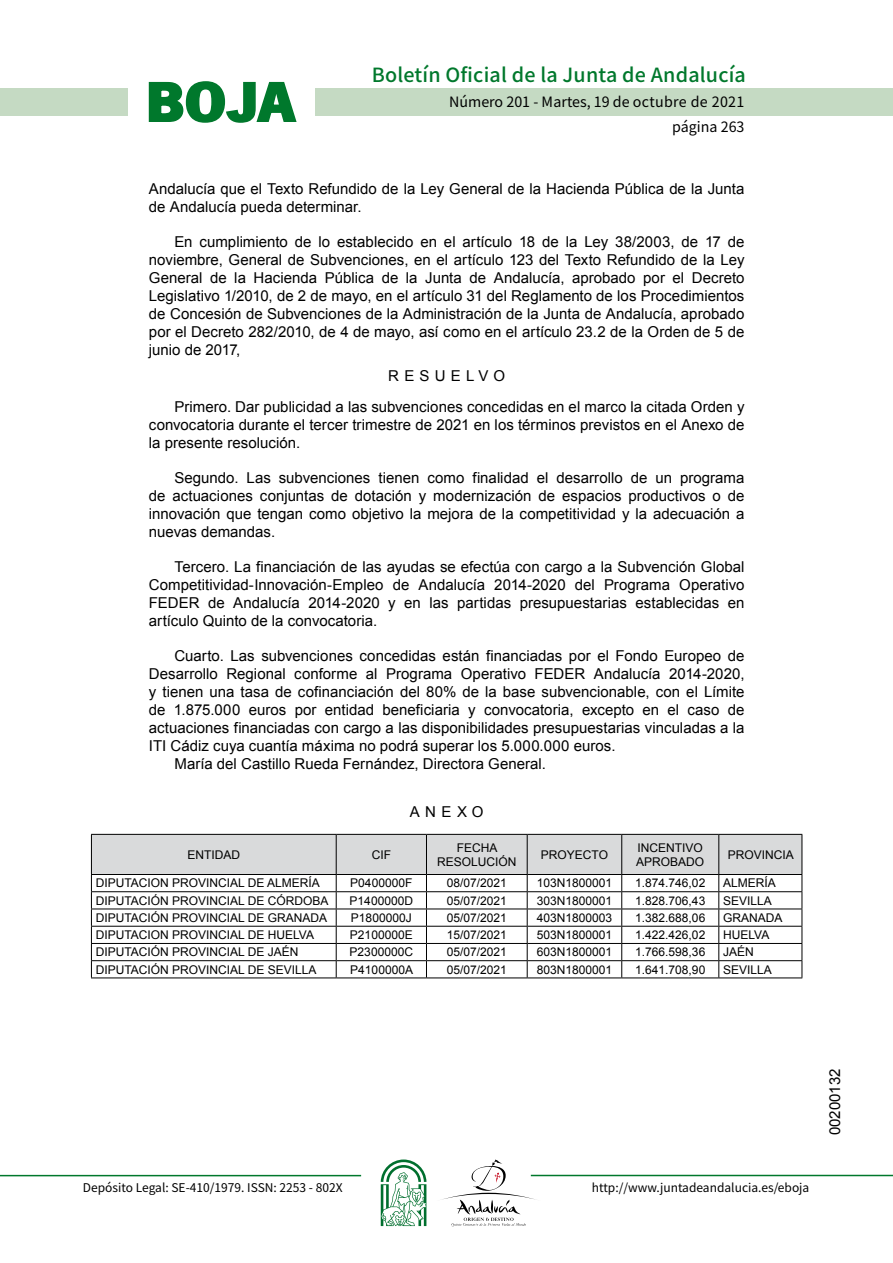
<style>
.page{position:relative;width:893px;height:1263px;background:#fff}
.page>*{position:absolute;margin:0;border:0;box-sizing:border-box;transform-origin:0 0}
.t1{font:700 57.75px "News Got T";color:#00782c;scale:1.14 1}
.t2{font:500 19.5px "Noto Sans HK";letter-spacing:.01em;color:#00782c}
.t3{font:15px/18px "Arial";color:#000}
.t4{font:14.25px/24.5px "Noto Sans HK";color:#000;text-align:right}
.t5{font:12px/14.4px "Arial";color:#000;text-align:center}
.t6{font:12px "Noto Sans HK";color:#000}
</style>
<div class="page">
<div style="left:315px;top:88px;width:577px;height:28px;background:#c5dac3"></div>
<div style="left:0;top:88px;width:128px;height:28px;background:#c5dac3"></div>
<hr style="left:0;top:1175px;width:361px;height:1px;background:#00782c">
<hr style="left:531px;top:1175px;width:361px;height:1px;background:#00782c">
<svg style="left:148px;top:81px;width:149px;height:42px"></svg>
<svg style="left:442px;top:1159px;width:100px;height:67px"></svg>
<svg style="left:381px;top:1160px;width:45px;height:66px"></svg>
<svg style="left:91px;top:834px;width:711px;height:144px"></svg>
<hr style="left:91px;top:978px;width:245px;height:1px;background:#000">
<hr style="left:336px;top:978px;width:90px;height:1px;background:#000">
<hr style="left:426px;top:978px;width:101px;height:1px;background:#000">
<hr style="left:527px;top:978px;width:94px;height:1px;background:#000">
<hr style="left:621px;top:978px;width:97px;height:1px;background:#000">
<hr style="left:718px;top:978px;width:84px;height:1px;background:#000">
<h1 class="t1" style="left:145px;top:68px;width:133px">BOJA</h1>
<h2 class="t2" style="left:372px;top:64px;width:375px">Boletín Oficial de la Junta de Andalucía</h2>
<p class="t4" style="left:449px;top:90px;width:297px">Número 201 - Martes, 19 de octubre de 2021 página 263</p>
<p class="t3" style="left:149px;top:180px;width:597px">Andalucía que el Texto Refundido de la Ley General de la Hacienda Pública de la Junta de Andalucía pueda determinar.</p>
<p class="t3" style="left:149px;top:233px;width:597px;text-align:justify;text-indent:26px">En cumplimiento de lo establecido en el artículo 18 de la Ley 38/2003, de 17 de noviembre, General de Subvenciones, en el artículo 123 del Texto Refundido de la Ley General de la Hacienda Pública de la Junta de Andalucía, aprobado por el Decreto Legislativo 1/2010, de 2 de mayo, en el artículo 31 del Reglamento de los Procedimientos de Concesión de Subvenciones de la Administración de la Junta de Andalucía, aprobado por el Decreto 282/2010, de 4 de mayo, así como en el artículo 23.2 de la Orden de 5 de junio de 2017,</p>
<p class="t3" style="left:174px;top:361px;width:571px;line-height:30.8px;text-indent:214px">RESUELVO<br>Primero. Dar publicidad a las subvenciones concedidas en el marco la citada Orden y</p>
<p class="t3" style="left:149px;top:416px;width:597px">convocatoria durante el tercer trimestre de 2021 en los términos previstos en el Anexo de la presente resolución.</p>
<p class="t3" style="left:149px;top:469px;width:597px;text-align:justify;text-indent:26px">Segundo. Las subvenciones tienen como finalidad el desarrollo de un programa de actuaciones conjuntas de dotación y modernización de espacios productivos o de innovación que tengan como objetivo la mejora de la competitividad y la adecuación a nuevas demandas.</p>
<p class="t3" style="left:149px;top:558px;width:597px;text-align:justify;text-indent:26px">Tercero. La financiación de las ayudas se efectúa con cargo a la Subvención Global Competitividad-Innovación-Empleo de Andalucía 2014-2020 del Programa Operativo FEDER de Andalucía 2014-2020 y en las partidas presupuestarias establecidas en artículo Quinto de la convocatoria.</p>
<p class="t3" style="left:174px;top:647px;width:571px">Cuarto. Las subvenciones concedidas están financiadas por el Fondo Europeo de</p>
<p class="t3" style="left:149px;top:665px;width:597px">Desarrollo Regional conforme al Programa Operativo FEDER Andalucía 2014-2020,</p>
<p class="t3" style="left:149px;top:683px;width:597px">y tienen una tasa de cofinanciación del 80% de la base subvencionable, con el Límite</p>
<p class="t3" style="left:149px;top:701px;width:597px">de 1.875.000 euros por entidad beneficiaria y convocatoria, excepto en el caso de</p>
<p class="t3" style="left:149px;top:719px;width:597px">actuaciones financiadas con cargo a las disponibilidades presupuestarias vinculadas a la</p>
<p class="t3" style="left:149px;top:737px;width:468px">ITI Cádiz cuya cuantía máxima no podrá superar los 5.000.000 euros.</p>
<p class="t3" style="left:174px;top:755px;width:373px">María del Castillo Rueda Fernández, Directora General.</p>
<p class="t3" style="left:410px;top:803px;width:75px">ANEXO</p>
<p class="t5" style="left:187px;top:848px;width:54px">ENTIDAD</p>
<p class="t5" style="left:371px;top:848px;width:21px">CIF</p>
<p class="t5" style="left:437px;top:840px;width:81px">FECHA<br>RESOLUCIÓN</p>
<p class="t5" style="left:541px;top:848px;width:69px">PROYECTO</p>
<p class="t5" style="left:636px;top:840px;width:70px;text-align:left">INCENTIVO<br>APROBADO</p>
<p class="t5" style="left:727px;top:848px;width:68px">PROVINCIA</p>
<p class="t5" style="left:96px;top:876px;width:226px">DIPUTACION PROVINCIAL DE ALMERÍA</p>
<p class="t5" style="left:350px;top:876px;width:64px">P0400000F</p>
<p class="t5" style="left:447px;top:876px;width:62px">08/07/2021</p>
<p class="t5" style="left:536px;top:876px;width:77px">103N1800001</p>
<p class="t5" style="left:635px;top:876px;width:72px">1.874.746,02</p>
<p class="t5" style="left:723px;top:876px;width:54px">ALMERÍA</p>
<p class="t5" style="left:96px;top:893px;width:234px">DIPUTACIÓN PROVINCIAL DE CÓRDOBA</p>
<p class="t5" style="left:349px;top:893px;width:65px">P1400000D</p>
<p class="t5" style="left:447px;top:893px;width:62px">05/07/2021</p>
<p class="t5" style="left:536px;top:893px;width:77px">303N1800001</p>
<p class="t5" style="left:635px;top:893px;width:72px">1.828.706,43</p>
<p class="t5" style="left:723px;top:893px;width:50px">SEVILLA</p>
<p class="t5" style="left:96px;top:911px;width:233px">DIPUTACIÓN PROVINCIAL DE GRANADA</p>
<p class="t5" style="left:351px;top:911px;width:62px">P1800000J</p>
<p class="t5" style="left:447px;top:911px;width:62px">05/07/2021</p>
<p class="t5" style="left:536px;top:911px;width:77px">403N1800003</p>
<p class="t5" style="left:635px;top:911px;width:72px">1.382.688,06</p>
<p class="t5" style="left:723px;top:911px;width:61px">GRANADA</p>
<p class="t5" style="left:96px;top:928px;width:220px">DIPUTACION PROVINCIAL DE HUELVA</p>
<p class="t5" style="left:350px;top:928px;width:64px">P2100000E</p>
<p class="t5" style="left:447px;top:928px;width:62px">15/07/2021</p>
<p class="t5" style="left:536px;top:928px;width:77px">503N1800001</p>
<p class="t5" style="left:635px;top:928px;width:72px">1.422.426,02</p>
<p class="t5" style="left:723px;top:928px;width:48px">HUELVA</p>
<p class="t5" style="left:96px;top:945px;width:204px">DIPUTACIÓN PROVINCIAL DE JAÉN</p>
<p class="t5" style="left:349px;top:945px;width:65px">P2300000C</p>
<p class="t5" style="left:447px;top:945px;width:62px">05/07/2021</p>
<p class="t5" style="left:536px;top:945px;width:77px">603N1800001</p>
<p class="t5" style="left:635px;top:945px;width:72px">1.766.598,36</p>
<p class="t5" style="left:723px;top:945px;width:32px">JAÉN</p>
<p class="t5" style="left:96px;top:962px;width:222px">DIPUTACIÓN PROVINCIAL DE SEVILLA</p>
<p class="t5" style="left:350px;top:962px;width:64px">P4100000A</p>
<p class="t5" style="left:447px;top:962px;width:62px">05/07/2021</p>
<p class="t5" style="left:536px;top:962px;width:77px">803N1800001</p>
<p class="t5" style="left:635px;top:962px;width:72px">1.641.708,90</p>
<p class="t5" style="left:723px;top:962px;width:50px">SEVILLA</p>
<p class="t6" style="left:83px;top:1181px;width:261px">Depósito Legal: SE-410/1979. ISSN: 2253 - 802X</p>
<p class="t6" style="left:592px;top:1181px;width:219px">http://www.juntadeandalucia.es/eboja</p>
<p class="t3" style="left:826px;top:1135px;width:68px;rotate:-90deg">00200132</p>
</div>
